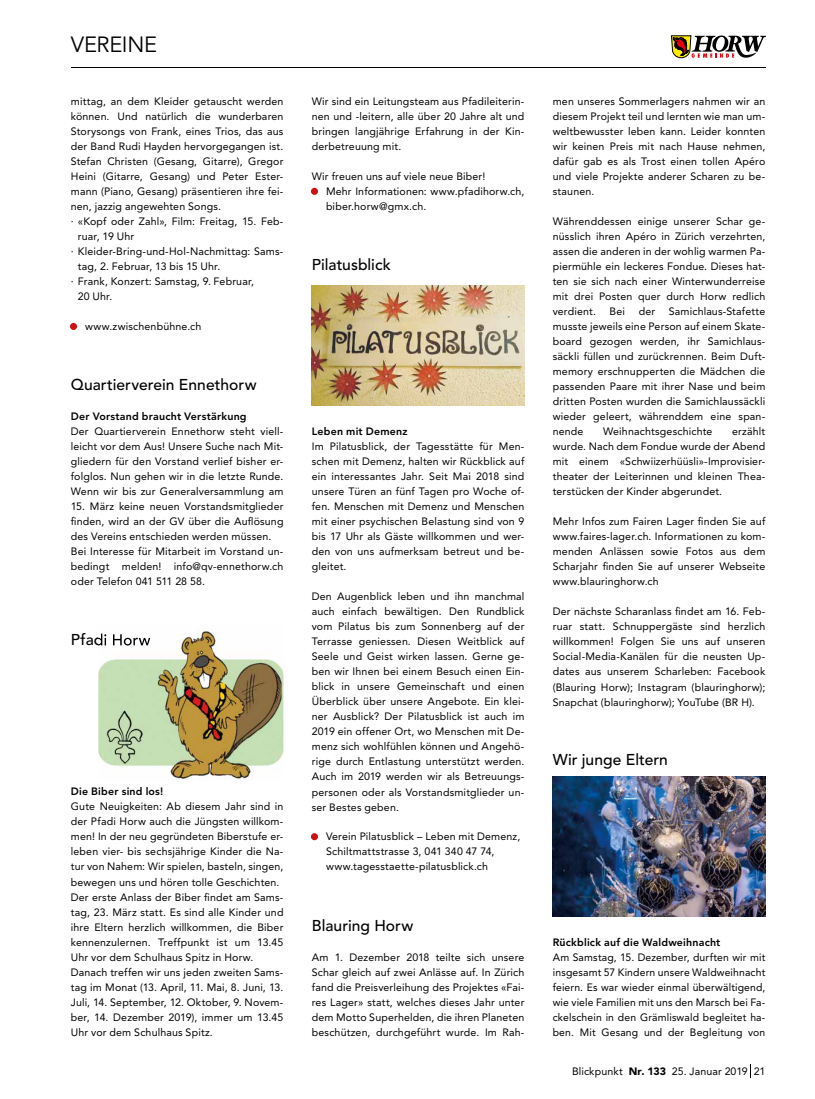
<style>
.page{position:relative;width:815px;height:1099px;background:#fff}
.page>*{position:absolute;margin:0;border:0;box-sizing:border-box;transform-origin:0 0}
.t1{font:21.88px "Avenir";letter-spacing:-.01em;color:#000}
.t2{font:500 15.62px "Avenir";color:#000}
.t3{font:10.62px/15px "Avenir";letter-spacing:.015em;color:#000;text-align:justify}
.t4{font:800 10.62px "Avenir";letter-spacing:.02em;color:#000}
.s1{font-weight:800;color:#cd1013}
.s2{font-weight:900}
</style>
<div class="page">
<svg style="left:671px;top:35px;width:94px;height:23px"></svg>
<hr style="left:71px;top:67px;width:694px;height:1px;background:#000">
<div style="left:70px;top:323px;width:7px;height:7px;border:3px solid #cd1013;border-radius:50%"></div>
<img style="left:98px;top:630px;width:185px;height:150px">
<img style="left:98px;top:633px;width:52px;height:12px">
<div style="left:311px;top:188px;width:7px;height:7px;border:3px solid #cd1013;border-radius:50%"></div>
<img style="left:312px;top:285px;width:212px;height:120px">
<div style="left:311px;top:833px;width:7px;height:7px;border:3px solid #cd1013;border-radius:50%"></div>
<img style="left:553px;top:776px;width:212px;height:140px">
<h1 class="t1" style="left:71px;top:32px;width:88px">VEREINE</h1>
<p class="t3" style="left:71px;top:94px;width:214px">mittag, an dem Kleider getauscht werden</p>
<p class="t3" style="left:71px;top:109px;width:214px">können. Und natürlich die wunderbaren</p>
<p class="t3" style="left:71px;top:124px;width:214px">Storysongs von Frank, eines Trios, das aus</p>
<p class="t3" style="left:71px;top:139px;width:214px">der Band Rudi Hayden hervorgegangen ist.</p>
<p class="t3" style="left:71px;top:154px;width:214px">Stefan Christen (Gesang, Gitarre), Gregor</p>
<p class="t3" style="left:71px;top:169px;width:214px">Heini (Gitarre, Gesang) und Peter Ester-</p>
<p class="t3" style="left:71px;top:184px;width:214px">mann (Piano, Gesang) präsentieren ihre fei-</p>
<p class="t3" style="left:71px;top:199px;width:152px">nen, jazzig angewehten Songs.</p>
<p class="t3" style="left:71px;top:214px;width:214px">· «Kopf oder Zahl», Film: Freitag, 15. Feb-</p>
<p class="t3" style="left:78px;top:229px;width:58px">ruar, 19 Uhr</p>
<p class="t3" style="left:71px;top:244px;width:214px">· Kleider-Bring-und-Hol-Nachmittag: Sams-</p>
<p class="t3" style="left:78px;top:259px;width:144px">tag, 2. Februar, 13 bis 15 Uhr.</p>
<p class="t3" style="left:71px;top:274px;width:185px">· Frank, Konzert: Samstag, 9. Februar,</p>
<p class="t3" style="left:78px;top:289px;width:36px">20 Uhr.</p>
<p class="t3" style="left:71px;top:319px;width:132px"><span class="s1">•</span> www.zwischenbühne.ch</p>
<h2 class="t2" style="left:71px;top:376px;width:187px">Quartierverein Ennethorw</h2>
<p class="t4" style="left:71px;top:410px;width:177px">Der Vorstand braucht Verstärkung</p>
<p class="t3" style="left:71px;top:424px;width:214px">Der Quartierverein Ennethorw steht viell&shy;leicht vor dem Aus! Unsere Suche nach Mit&shy;gliedern für den Vorstand verlief bisher er&shy;folglos. Nun gehen wir in die letzte Runde.<br>Wenn wir bis zur Generalversammlung am</p>
<p class="t3" style="left:71px;top:499px;width:214px;text-align:left">15. März keine neuen Vorstandsmitglieder finden, wird an der GV über die Auflösung des Vereins entschieden werden müssen.<br>Bei Interesse für Mitarbeit im Vorstand un&shy;bedingt melden! info@qv-ennethorw.ch oder Telefon 041 511 28 58.</p>
<p class="t4" style="left:71px;top:785px;width:94px">Die Biber sind los!</p>
<p class="t3" style="left:71px;top:799px;width:214px;text-align:left">Gute Neuigkeiten: Ab diesem Jahr sind in der Pfadi Horw auch die Jüngsten willkom&shy;men! In der neu gegründeten Biberstufe er&shy;leben vier- bis sechsjährige Kinder die Na&shy;tur von Nahem: Wir spielen, basteln, singen, bewegen uns und hören tolle Geschichten.<br>Der erste Anlass der Biber findet am Sams&shy;tag, 23. März statt. Es sind alle Kinder und ihre Eltern herzlich willkommen, die Biber kennenzulernen. Treffpunkt ist um 13.45<br>Uhr vor dem Schulhaus Spitz in Horw.<br>Danach treffen wir uns jeden zweiten Sams&shy;tag im Monat (13. April, 11. Mai, 8. Juni, 13.<br>Juli, 14. September, 12. Oktober, 9. Novem&shy;ber, 14. Dezember 2019), immer um 13.45<br>Uhr vor dem Schulhaus Spitz.</p>
<p class="t3" style="left:312px;top:94px;width:214px">Wir sind ein Leitungsteam aus Pfadileiterin&shy;nen und -leitern, alle über 20 Jahre alt und bringen langjährige Erfahrung in der Kin&shy;derbetreuung mit.</p>
<p class="t3" style="left:312px;top:169px;width:175px">Wir freuen uns auf viele neue Biber!</p>
<p class="t3" style="left:326px;top:184px;width:200px;text-indent:-14px"><span class="s1">•</span> Mehr Informationen: www.pfadihorw.ch, biber.horw@gmx.ch.</p>
<h2 class="t2" style="left:312px;top:256px;width:80px">Pilatusblick</h2>
<p class="t4" style="left:312px;top:425px;width:97px">Leben mit Demenz</p>
<p class="t3" style="left:312px;top:439px;width:214px">Im Pilatusblick, der Tagesstätte für Men&shy;schen mit Demenz, halten wir Rückblick auf ein interessantes Jahr. Seit Mai 2018 sind unsere Türen an fünf Tagen pro Woche of&shy;fen. Menschen mit Demenz und Menschen mit einer psychischen Belastung sind von 9 bis 17 Uhr als Gäste willkommen und wer&shy;den von uns aufmerksam betreut und be&shy;gleitet.</p>
<p class="t3" style="left:312px;top:589px;width:214px">Den Augenblick leben und ihn manchmal auch einfach bewältigen. Den Rundblick vom Pilatus bis zum Sonnenberg auf der Terrasse geniessen. Diesen Weitblick auf Seele und Geist wirken lassen. Gerne ge&shy;ben wir Ihnen bei einem Besuch einen Ein&shy;blick in unsere Gemeinschaft und einen Überblick über unsere Angebote. Ein klei&shy;ner Ausblick? Der Pilatusblick ist auch im 2019 ein offener Ort, wo Menschen mit De&shy;menz sich wohlfühlen können und Angehö&shy;rige durch Entlastung unterstützt werden.<br>Auch im 2019 werden wir als Betreuungs&shy;personen oder als Vorstandsmitglieder un&shy;ser Bestes geben.</p>
<p class="t3" style="left:326px;top:829px;width:196px;text-align:left;text-indent:-14px"><span class="s1">•</span> Verein Pilatusblick – Leben mit Demenz,<br>Schiltmattstrasse 3, 041 340 47 74, www.tagesstaette-pilatusblick.ch</p>
<h2 class="t2" style="left:312px;top:916px;width:103px">Blauring Horw</h2>
<p class="t3" style="left:312px;top:949px;width:214px">Am 1. Dezember 2018 teilte sich unsere Schar gleich auf zwei Anlässe auf. In Zürich fand die Preisverleihung des Projektes «Fai&shy;res Lager» statt, welches dieses Jahr unter dem Motto Superhelden, die ihren Planeten beschützen, durchgeführt wurde. Im Rah-</p>
<p class="t3" style="left:553px;top:94px;width:214px">men unseres Sommerlagers nahmen wir an diesem Projekt teil und lernten wie man um&shy;weltbewusster leben kann. Leider konnten wir keinen Preis mit nach Hause nehmen, dafür gab es als Trost einen tollen Apéro und viele Projekte anderer Scharen zu be&shy;staunen.</p>
<p class="t3" style="left:553px;top:214px;width:214px">Währenddessen einige unserer Schar ge&shy;nüsslich ihren Apéro in Zürich verzehrten, assen die anderen in der wohlig warmen Pa&shy;piermühle ein leckeres Fondue. Dieses hat&shy;ten sie sich nach einer Winterwunderreise mit drei Posten quer durch Horw redlich verdient.</p>
<p class="t3" style="left:553px;top:304px;width:214px;text-indent:116px">Samichlaus-Stafette musste jeweils eine Person auf einem Skate&shy;board gezogen werden, ihr Samichlaus&shy;säckli füllen und zurückrennen. Beim Duft&shy;memory erschnupperten die Mädchen die passenden Paare mit ihrer Nase und beim dritten Posten wurden die Samichlaussäckli wieder geleert, währenddem eine span&shy;nende</p>
<p class="t3" style="left:610px;top:304px;width:17px">Bei</p>
<p class="t3" style="left:639px;top:304px;width:18px">der</p>
<p class="t3" style="left:553px;top:424px;width:214px;text-indent:179px">erzählt wurde. Nach dem Fondue wurde der Abend mit einem «Schwiizerhüüsli»-Improvisier&shy;theater der Leiterinnen und kleinen Thea&shy;terstücken der Kinder abgerundet.</p>
<p class="t3" style="left:553px;top:514px;width:214px">Mehr Infos zum Fairen Lager finden Sie auf www.faires-lager.ch. Informationen zu kom&shy;menden Anlässen sowie Fotos aus dem Scharjahr finden Sie auf unserer Webseite www.blauringhorw.ch</p>
<p class="t3" style="left:553px;top:604px;width:214px">Der nächste Scharanlass findet am 16. Feb&shy;ruar statt. Schnuppergäste sind herzlich willkommen! Folgen Sie uns auf unseren Social-Media-Kanälen für die neusten Up&shy;dates aus unserem Scharleben: Facebook (Blauring Horw); Instagram (blauringhorw); Snapchat (blauringhorw); YouTube (BR H).</p>
<p class="t3" style="left:603px;top:424px;width:111px">Weihnachtsgeschichte</p>
<h2 class="t2" style="left:553px;top:751px;width:117px">Wir junge Eltern</h2>
<p class="t4" style="left:553px;top:935px;width:169px">Rückblick auf die Waldweihnacht</p>
<p class="t3" style="left:553px;top:949px;width:214px">Am Samstag, 15. Dezember, durften wir mit insgesamt 57 Kindern unsere Waldweihnacht feiern. Es war wieder einmal überwältigend, wie viele Familien mit uns den Marsch bei Fa&shy;ckelschein in den Grämliswald begleitet ha&shy;ben. Mit Gesang und der Begleitung von</p>
<p class="t3" style="left:572px;top:1063px;width:195px">Blickpunkt <span class="s2">Nr. 133</span> 25. Januar 2019 21</p>
</div>
